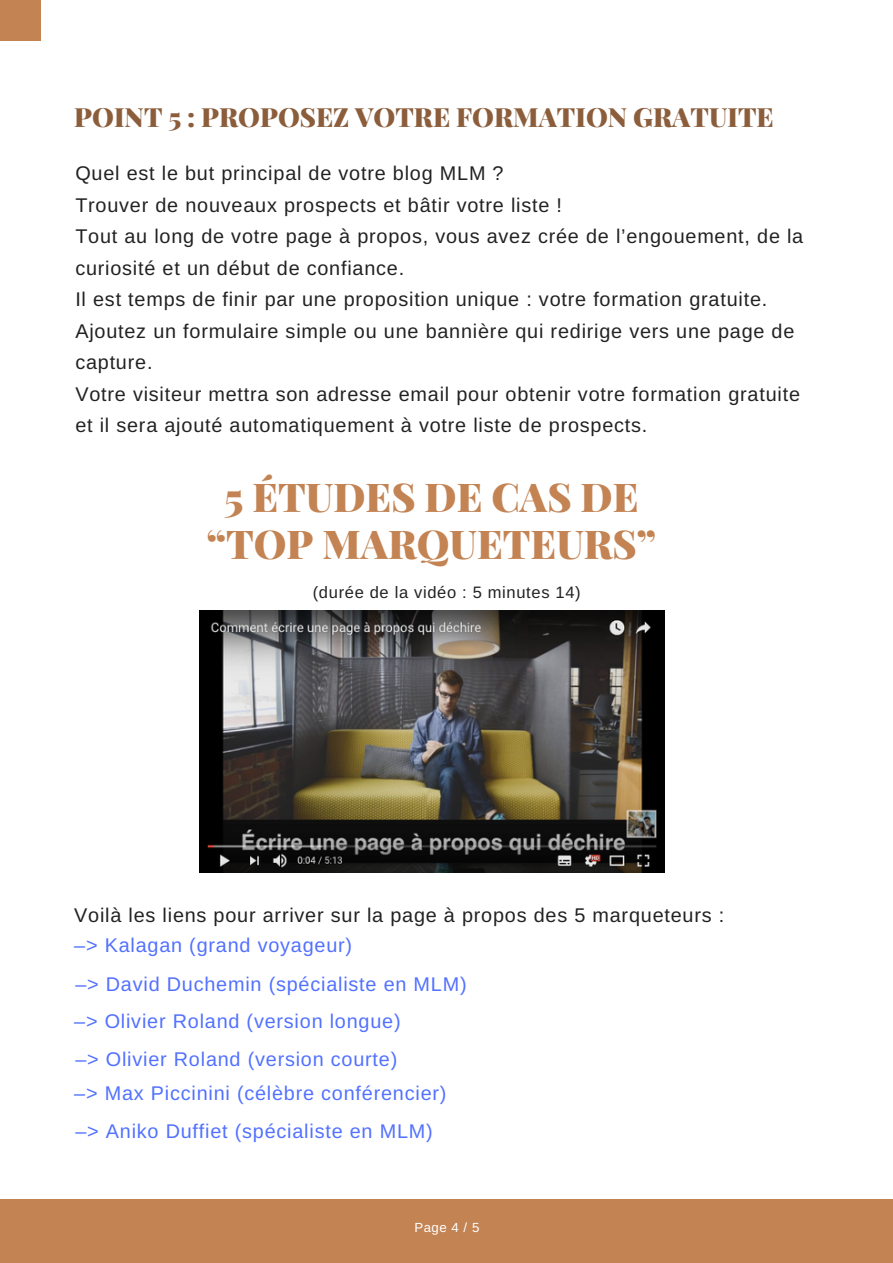
<style>
.page{position:relative;width:893px;height:1263px;background:#fff}
.page>*{position:absolute;margin:0;border:0;box-sizing:border-box;transform-origin:0 0}
.t1{font:900 39.6px/47.2px "Playfair Display";color:#c38353;text-align:center}
.t2{font:900 26.4px "Playfair Display";color:#8b5d3b}
.t3{font:19.8px/31.5px "Arimo";letter-spacing:.04em;color:#222}
.t4{font:19.8px/38.2px "Arimo";letter-spacing:.04em;color:#5271ff}
.t5{font:16.5px "Arimo";letter-spacing:.04em;color:#222}
.t6{font:13.2px "Arimo";color:#fff}
</style>
<div class="page">
<div style="left:0;top:0;width:40px;height:40px;background:#c38353"></div>
<div style="left:0;top:1199px;width:892px;height:63px;background:#c38353"></div>
<img style="left:199px;top:610px;width:465px;height:262px">
<h2 class="t2" style="left:74px;top:99px;width:701px">POINT 5 : PROPOSEZ VOTRE FORMATION GRATUITE</h2>
<p class="t3" style="left:75px;top:158px;width:729px">Quel est le but principal de votre blog MLM ?<br>Trouver de nouveaux prospects et bâtir votre liste !<br>Tout au long de votre page à propos, vous avez crée de l’engouement, de la curiosité et un début de confiance.<br>Il est temps de finir par une proposition unique : votre formation gratuite.<br>Ajoutez un formulaire simple ou une bannière qui redirige vers une page de capture.<br>Votre visiteur mettra son adresse email pour obtenir votre formation gratuite et il sera ajouté automatiquement à votre liste de prospects.</p>
<h1 class="t1" style="left:206px;top:472px;width:451px">5 ÉTUDES DE CAS DE “TOP MARQUETEURS”</h1>
<p class="t5" style="left:313px;top:583px;width:269px">(durée de la vidéo : 5 minutes 14)</p>
<p class="t3" style="left:74px;top:900px;width:651px">Voilà les liens pour arriver sur la page à propos des 5 marqueteurs :</p>
<p class="t4" style="left:74px;top:925px;width:394px;line-height:39.3px">–&gt; Kalagan (grand voyageur)<br>–&gt; David Duchemin (spécialiste en MLM)</p>
<p class="t4" style="left:74px;top:1002px;width:328px">–&gt; Olivier Roland (version longue) –&gt; Olivier Roland (version courte)</p>
<p class="t4" style="left:74px;top:1074px;width:374px">–&gt; Max Piccinini (célèbre conférencier) –&gt; Aniko Duffiet (spécialiste en MLM)</p>
<p class="t6" style="left:414px;top:1220px;width:66px">Page 4 / 5</p>
</div>
